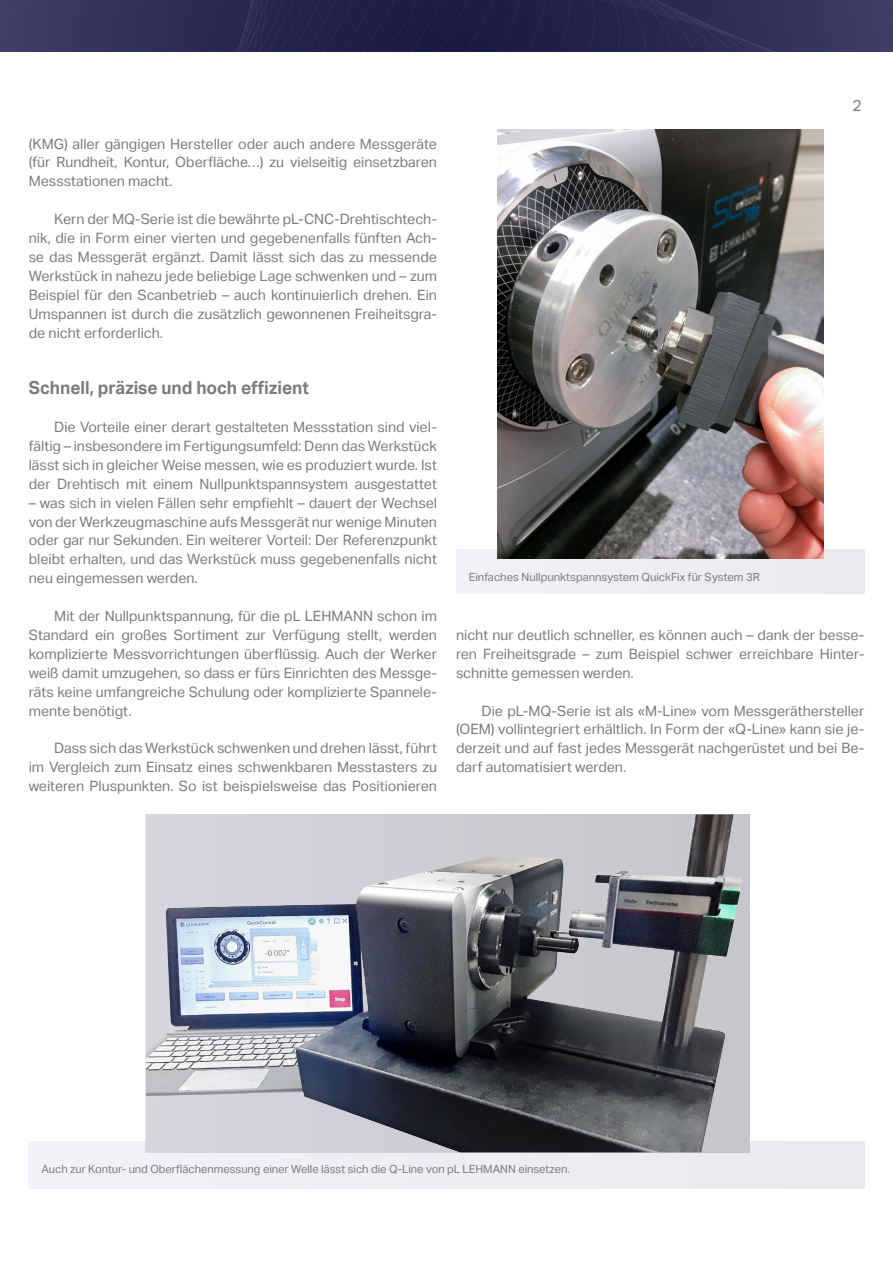
<style>
.page{position:relative;width:893px;height:1263px;background:#fff}
.page>*{position:absolute;margin:0;border:0;box-sizing:border-box;transform-origin:0 0}
.t1{font:700 18px "Aktiv Grotesk Trial";color:#7a7b7a;scale:.96 1}
.t2{font:15.75px "Aktiv Grotesk Trial";color:#7a7b7a}
.t3{font:14.25px/18.9px "Aktiv Grotesk Trial";color:#7a7b7a;text-align:justify}
.t4{font:11.25px "Aktiv Grotesk Trial";color:#7a7b7a}
</style>
<div class="page">
<img style="left:0;top:0;width:893px;height:51px">
<div style="left:29px;top:1141px;width:835px;height:47px;background:#ededf2"></div>
<img style="left:146px;top:814px;width:596px;height:338px">
<div style="left:456px;top:549px;width:408px;height:44px;background:#ededf2"></div>
<img style="left:497px;top:130px;width:327px;height:428px">
<p class="t3" style="left:29px;top:134px;width:410px">(KMG) aller gängigen Hersteller oder auch andere Messgeräte (für Rundheit, Kontur, Oberfläche…) zu vielseitig einsetzbaren Messstationen macht.</p>
<p class="t3" style="left:29px;top:210px;width:410px;text-indent:26px">Kern der MQ-Serie ist die bewährte pL-CNC-Drehtischtech&shy;nik, die in Form einer vierten und gegebenenfalls fünften Ach&shy;se das Messgerät ergänzt. Damit lässt sich das zu messende Werkstück in nahezu jede beliebige Lage schwenken und – zum Beispiel für den Scanbetrieb – auch kontinuierlich drehen. Ein Umspannen ist durch die zusätzlich gewonnenen Freiheitsgra&shy;de nicht erforderlich.</p>
<p class="t1" style="left:29px;top:377px;width:293px">Schnell, präzise und hoch effizient</p>
<p class="t3" style="left:29px;top:418px;width:410px;text-indent:26px">Die Vorteile einer derart gestalteten Messstation sind viel&shy;fältig – insbesondere im Fertigungsumfeld: Denn das Werkstück lässt sich in gleicher Weise messen, wie es produziert wurde. Ist der Drehtisch mit einem Nullpunktspannsystem ausgestattet</p>
<p class="t3" style="left:29px;top:493px;width:410px">– was sich in vielen Fällen sehr empfiehlt – dauert der Wechsel von der Werkzeugmaschine aufs Messgerät nur wenige Minuten oder gar nur Sekunden. Ein weiterer Vorteil: Der Referenzpunkt bleibt erhalten, und das Werkstück muss gegebenenfalls nicht neu eingemessen werden.</p>
<p class="t3" style="left:29px;top:607px;width:410px;text-indent:26px">Mit der Nullpunktspannung, für die pL LEHMANN schon im Standard ein großes Sortiment zur Verfügung stellt, werden komplizierte Messvorrichtungen überflüssig. Auch der Werker weiß damit umzugehen, so dass er fürs Einrichten des Messge&shy;räts keine umfangreiche Schulung oder komplizierte Spannele&shy;mente benötigt.</p>
<p class="t3" style="left:29px;top:739px;width:410px;text-indent:26px">Dass sich das Werkstück schwenken und drehen lässt, führt im Vergleich zum Einsatz eines schwenkbaren Messtasters zu weiteren Pluspunkten. So ist beispielsweise das Positionieren</p>
<p class="t2" style="left:852px;top:96px;width:11px">2</p>
<p class="t4" style="left:469px;top:570px;width:293px">Einfaches Nullpunktspannsystem QuickFix für System 3R</p>
<p class="t3" style="left:456px;top:626px;width:410px">nicht nur deutlich schneller, es können auch – dank der besse&shy;ren Freiheitsgrade – zum Beispiel schwer erreichbare Hinter&shy;schnitte gemessen werden.</p>
<p class="t3" style="left:456px;top:701px;width:410px;text-indent:26px">Die pL-MQ-Serie ist als «M-Line» vom Messgeräthersteller (OEM) vollintegriert erhältlich. In Form der «Q-Line» kann sie je&shy;derzeit und auf fast jedes Messgerät nachgerüstet und bei Be&shy;darf automatisiert werden.</p>
<p class="t4" style="left:42px;top:1162px;width:530px">Auch zur Kontur- und Oberflächenmessung einer Welle lässt sich die Q-Line von pL LEHMANN einsetzen.</p>
</div>
